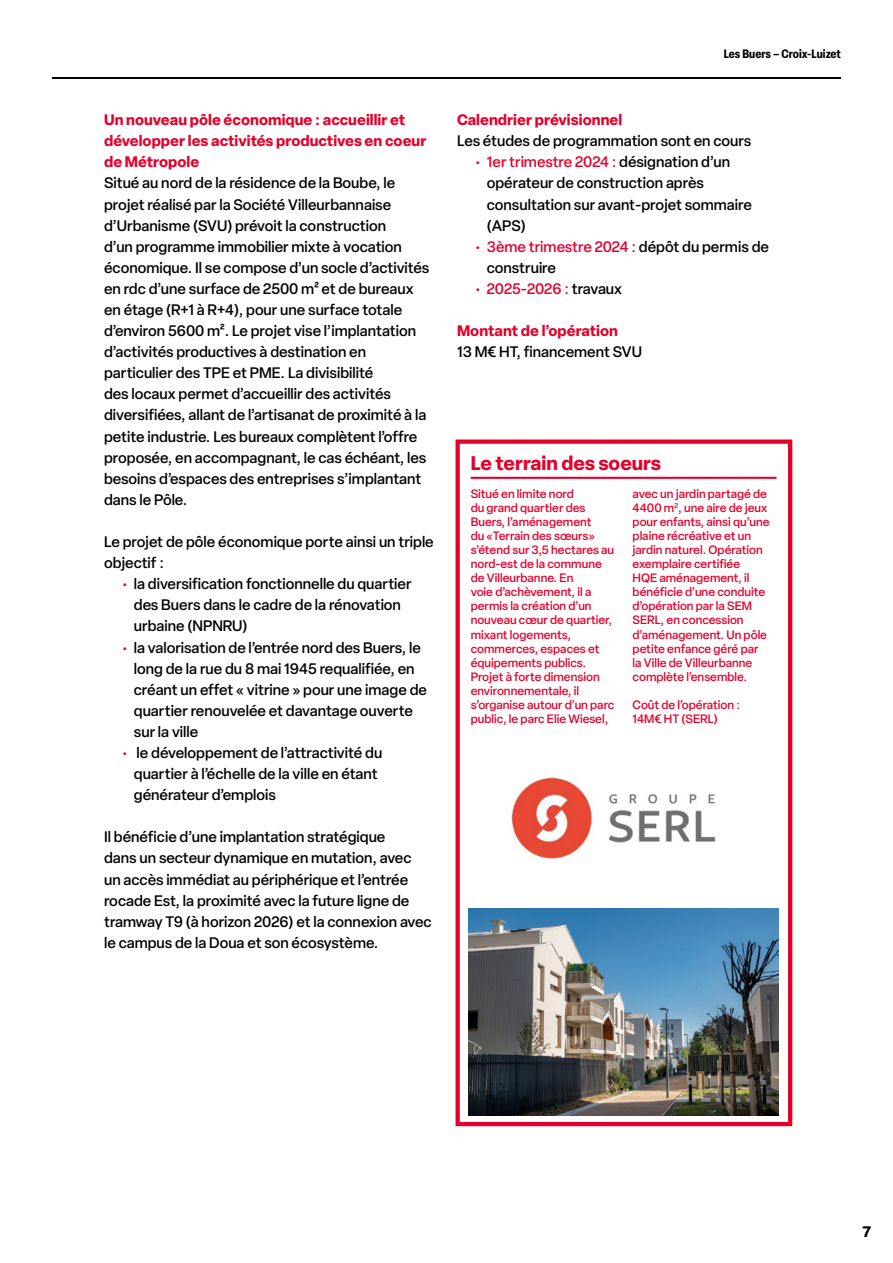
<style>
.page{position:relative;width:893px;height:1263px;background:#fff}
.page>*{position:absolute;margin:0;border:0;box-sizing:border-box;transform-origin:0 0}
.t1{font:700 19.5px "Elza";color:#e4002b}
.t2{font:500 15px/21.1px "Elza";color:#000}
.t3{font:700 15px/21.1px "Elza";letter-spacing:.005em;color:#e4002b}
.t4{font:500 15px "Elza";letter-spacing:-.005em;color:#e4002b}
.t5{font:700 15px "Elza Text";color:#000}
.t6{font:500 12px/14.1px "Elza";color:#e4002b}
.t7{font:700 condensed 12px "Elza";color:#000}
.s1{font-family:"Elza Text";font-weight:400;color:#e4002b}
.s2{color:#e4002b}
.s3{font-family:"Elza Text";font-weight:400}
.s4{color:#000}
</style>
<div class="page">
<hr style="left:52px;top:77px;width:789px;height:2px;background:#000">
<img style="left:468px;top:908px;width:310px;height:208px">
<img style="left:511px;top:777px;width:205px;height:82px">
<hr style="left:471px;top:477px;width:305px;height:2px;background:#e4002b">
<div style="left:456px;top:439px;width:336px;height:687px;border:4px solid #e4002b"></div>
<p class="t3" style="left:104px;top:109px;width:324px">Un nouveau pôle économique : accueillir et développer les activités productives en coeur de Métropole</p>
<p class="t2" style="left:104px;top:172px;width:327px">Situé au nord de la résidence de la Boube, le projet réalisé par la Société Villeurbannaise d’Urbanisme (SVU) prévoit la construction<br>d’un programme immobilier mixte à vocation économique. Il se compose d’un socle d’activités en rdc d’une surface de 2500 m² et de bureaux en étage (R+1 à R+4), pour une surface totale d’environ 5600 m². Le projet vise l’implantation d’activités productives à destination en particulier des TPE et PME. La divisibilité<br>des locaux permet d’accueillir des activités diversifiées, allant de l’artisanat de proximité à la petite industrie. Les bureaux complètent l’offre proposée, en accompagnant, le cas échéant, les besoins d’espaces des entreprises s’implantant dans le Pôle.</p>
<p class="t2" style="left:104px;top:531px;width:331px">Le projet de pôle économique porte ainsi un triple objectif :</p>
<p class="t2" style="left:134px;top:573px;width:279px;text-indent:-13px"><span class="s1">•</span> la diversification fonctionnelle du quartier des Buers dans le cadre de la rénovation urbaine (NPNRU)</p>
<p class="t2" style="left:134px;top:636px;width:295px;text-indent:-13px"><span class="s1">•</span> la valorisation de l’entrée nord des Buers, le long de la rue du 8 mai 1945 requalifiée, en créant un effet « vitrine » pour une image de quartier renouvelée et davantage ouverte sur la ville</p>
<p class="t2" style="left:134px;top:742px;width:250px;text-indent:-13px"><span class="s1">•</span> le développement de l’attractivité du quartier à l’échelle de la ville en étant générateur d’emplois</p>
<p class="t2" style="left:104px;top:826px;width:329px">Il bénéficie d’une implantation stratégique<br>dans un secteur dynamique en mutation, avec un accès immédiat au périphérique et l’entrée rocade Est, la proximité avec la future ligne de tramway T9 (à horizon 2026) et la connexion avec le campus de la Doua et son écosystème.</p>
<p class="t7" style="left:724px;top:45px;width:119px">Les Buers – Croix-Luizet</p>
<p class="t3" style="left:457px;top:109px;width:167px">Calendrier prévisionnel</p>
<p class="t2" style="left:457px;top:130px;width:296px">Les études de programmation sont en cours</p>
<p class="t2" style="left:487px;top:151px;width:267px;text-indent:-13px"><span class="s1">•</span> <span class="s2">1er trimestre 2024 :</span> désignation d’un opérateur de construction après consultation sur avant-projet sommaire (APS)</p>
<p class="t2" style="left:487px;top:236px;width:284px;text-indent:-13px"><span class="s1">•</span> <span class="s2">3ème trimestre 2024 :</span> dépôt du permis de construire</p>
<p class="t4" style="left:474px;top:278px;width:150px"><span class="s3">•</span> 2025-2026 : <span class="s4">travaux</span></p>
<p class="t3" style="left:457px;top:320px;width:163px">Montant de l’opération</p>
<p class="t2" style="left:457px;top:341px;width:186px">13 M€ HT, financement SVU</p>
<h1 class="t1" style="left:471px;top:449px;width:192px">Le terrain des soeurs</h1>
<p class="t6" style="left:471px;top:486px;width:145px">Situé en limite nord<br>du grand quartier des<br>Buers, l’aménagement<br>du «Terrain des sœurs» s’étend sur 3,5 hectares au nord-est de la commune de Villeurbanne. En<br>voie d’achèvement, il a permis la création d’un nouveau cœur de quartier, mixant logements, commerces, espaces et équipements publics.<br>Projet à forte dimension environnementale, il s’organise autour d’un parc public, le parc Elie Wiesel,</p>
<p class="t6" style="left:633px;top:486px;width:139px">avec un jardin partagé de<br>4400 m<sup>2</sup>, une aire de jeux pour enfants, ainsi qu’une plaine récréative et un jardin naturel. Opération exemplaire certifiée<br>HQE aménagement, il bénéficie d’une conduite d’opération par la SEM<br>SERL, en concession d’aménagement. Un pôle petite enfance géré par la Ville de Villeurbanne complète l’ensemble.</p>
<p class="t6" style="left:633px;top:697px;width:109px">Coût de l’opération :<br>14M€ HT (SERL)</p>
<p class="t5" style="left:863px;top:1220px;width:10px">7</p>
</div>
